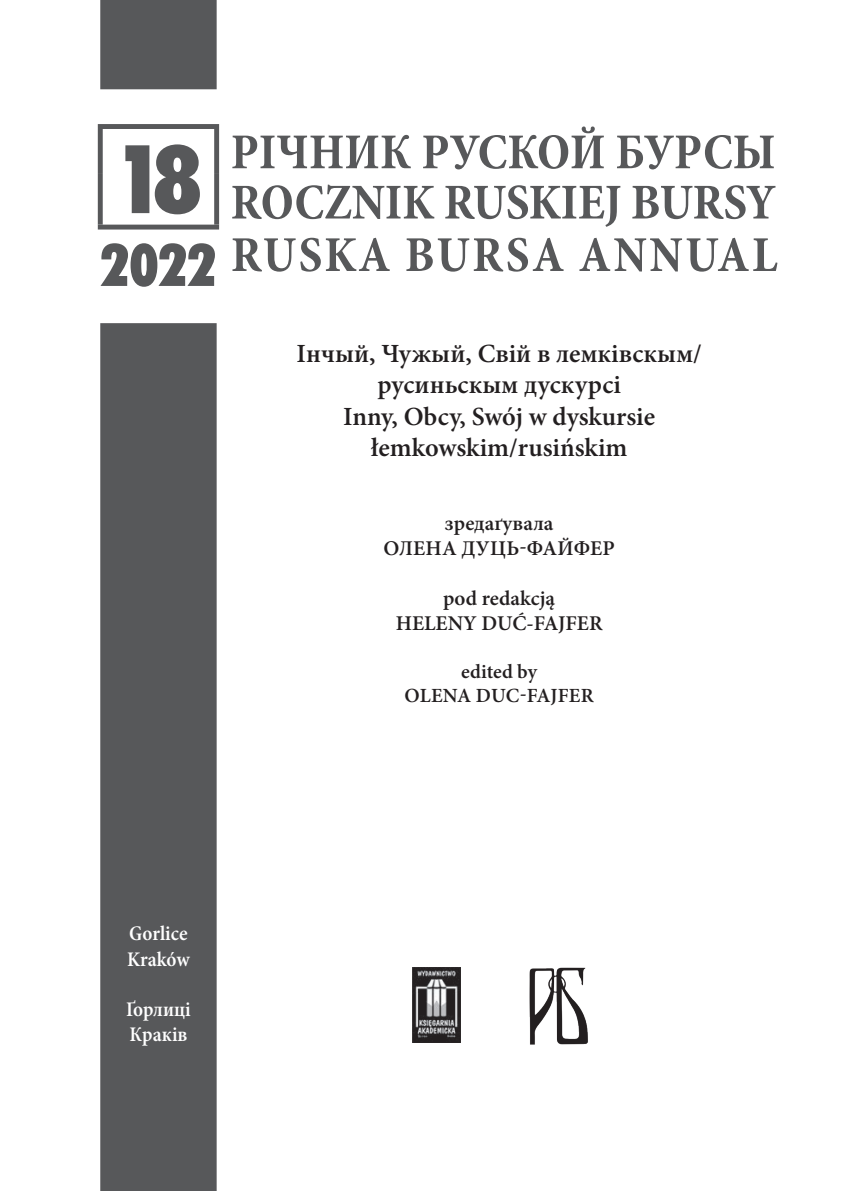
<style>
.page{position:relative;width:843px;height:1191px;background:#fff}
.page>*{position:absolute;margin:0;border:0;box-sizing:border-box;transform-origin:0 0}
.t1{font:90.3px "Futura X Blk Cn PL";color:#57585a}
.t2{font:700 condensed 50.75px/51.3px "Minion Pro";color:#57585a;text-align:right}
.t3{font:600 26.25px/31.5px "Minion Pro";color:#231f20;text-align:center}
.t4{font:600 21px/25.2px "Minion Pro";color:#231f20;text-align:center}
.t5{font:600 condensed 21px/25.2px "Minion Pro";color:#fff}
.t6{font:600 20.12px/24.2px "Minion Pro";color:#231f20;text-align:center}
.s1{font-family:"Futura X Blk Cn PL";font-weight:400;font-stretch:normal;font-size:55.82px}
</style>
<div class="page">
<svg style="left:100px;top:0;width:116px;height:1191px;fill:#57585a"></svg>
<div style="left:98px;top:124px;width:121px;height:5px;background:#57585a"></div>
<div style="left:98px;top:129px;width:5px;height:44px;background:#57585a"></div>
<div style="left:214px;top:129px;width:5px;height:44px;background:#57585a"></div>
<div style="left:98px;top:173px;width:5px;height:52px;background:#57585a"></div>
<div style="left:214px;top:173px;width:5px;height:52px;background:#57585a"></div>
<hr style="left:98px;top:225px;width:121px;height:4px;background:#57585a">
<img style="left:529px;top:967px;width:59px;height:78px">
<img style="left:413px;top:967px;width:47px;height:75px">
<h2 class="t2" style="left:100px;top:126px;width:678px">РІЧНИК РУСКОЙ БУРСЫ<br>ROCZNIK RUSKIEJ BURSY<br><span class="s1">2022</span> RUSKA BURSA ANNUAL</h2>
<h1 class="t1" style="left:116px;top:120px;width:86px">18</h1>
<p class="t3" style="left:296px;top:337px;width:407px">Інчый, Чужый, Свій в лемківскым/ русиньскым дускурсі<br>Inny, Obcy, Swój w dyskursie łemkowskim/rusińskim</p>
<p class="t5" style="left:127px;top:922px;width:64px">Gorlice<br>Kraków</p>
<p class="t5" style="left:126px;top:997px;width:66px">Ґорлиці<br>Краків</p>
<p class="t4" style="left:383px;top:510px;width:233px">зредаґувала<br>ОЛЕНА ДУЦЬ-ФАЙФЕР</p>
<p class="t4" style="left:395px;top:585px;width:208px">pod redakcją<br>HELENY DUĆ-FAJFER</p>
<p class="t6" style="left:404px;top:659px;width:190px">edited by<br>OLENA DUC-FAJFER</p>
</div>
